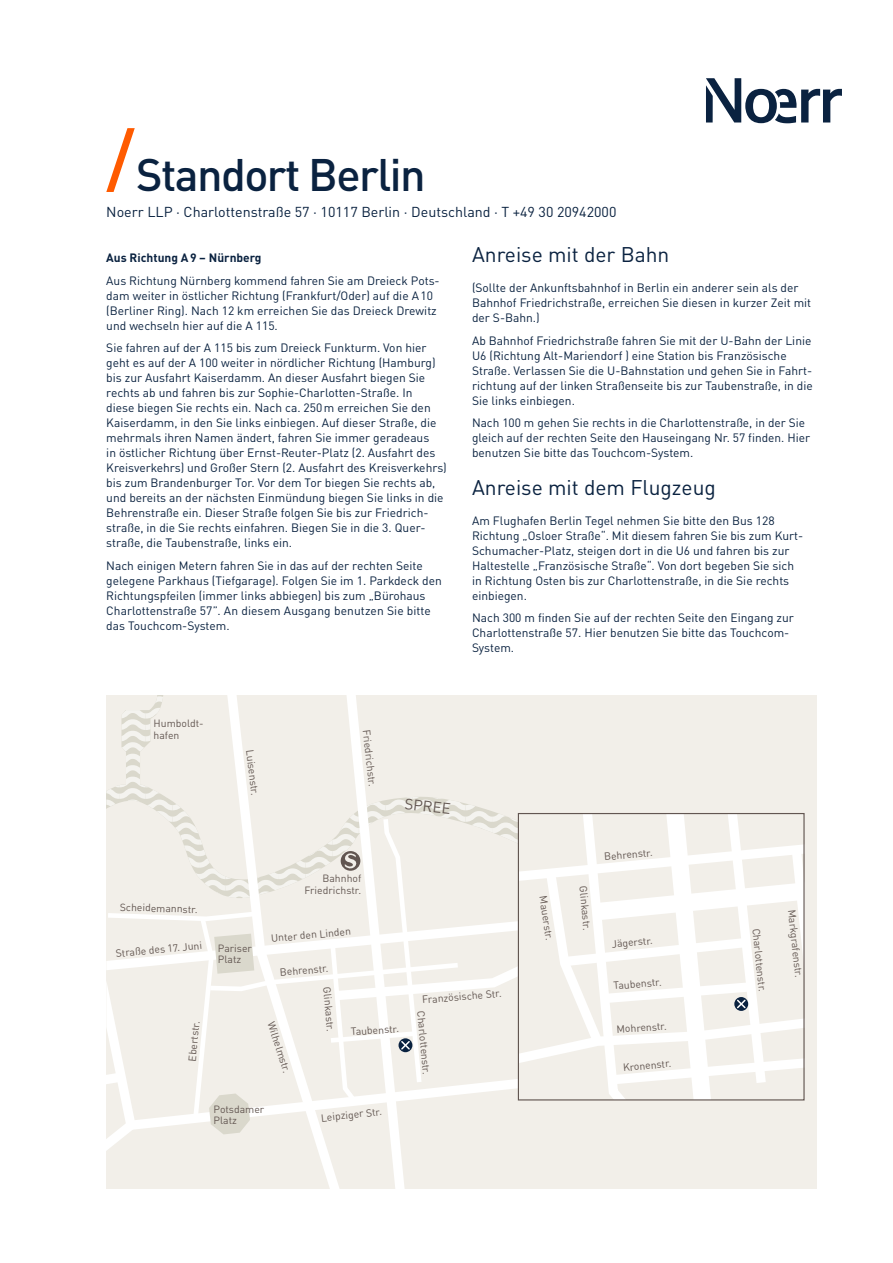
<style>
.page{position:relative;width:893px;height:1263px;background:#fff}
.page>*{position:absolute;margin:0;border:0;box-sizing:border-box;transform-origin:0 0}
.t1{font:500 45px "DINOT";letter-spacing:-.035em;color:#0a2240}
.t2{font:21px "DINOT";color:#0a2240}
.t3{font:15px "DINOT";color:#625651}
.t4{font:14.25px "DINOT";color:#0a2240}
.t5{font:12px/15px "DINOT";color:#0a2240}
.t6{font:700 12px "DINOT";color:#0a2240}
.t7{font:10.35px/11.6px "DINOT";color:#625651}
.s1{font-size:74.25px;color:#ff5b00}
</style>
<div class="page">
<svg style="left:706px;top:78px;width:136px;height:45px"></svg>
<svg style="left:106px;top:695px;width:698px;height:493px"></svg>
<div style="left:518px;top:813px;width:287px;height:287px;border:1px solid #625651"></div>
<h1 class="t1" style="left:106px;top:140px;width:321px"><span class="s1">/</span>Standort Berlin</h1>
<p class="t4" style="left:106px;top:201px;width:512px">Noerr LLP · Charlottenstraße 57 · 10117 Berlin · Deutschland · T +49 30 20942000</p>
<p class="t6" style="left:106px;top:248px;width:157px">Aus Richtung A9 – Nürnberg</p>
<p class="t5" style="left:106px;top:272px;width:335px">Aus Richtung Nürnberg kommend fahren Sie am Dreieck Pots&shy;dam weiter in östlicher Richtung (Frankfurt/Oder) auf die A10 (Berliner Ring). Nach 12 km erreichen Sie das Dreieck Drewitz und wechseln hier auf die A 115.</p>
<p class="t5" style="left:106px;top:340px;width:342px">Sie fahren auf der A 115 bis zum Dreieck Funkturm. Von hier geht es auf der A 100 weiter in nördlicher Richtung (Hamburg) bis zur Ausfahrt Kaiserdamm. An dieser Ausfahrt biegen Sie rechts ab und fahren bis zur Sophie-Charlotten-Straße. In<br>diese biegen Sie rechts ein. Nach ca. 250m erreichen Sie den Kaiserdamm, in den Sie links einbiegen. Auf dieser Straße, die mehrmals ihren Namen ändert, fahren Sie immer geradeaus<br>in östlicher Richtung über Ernst-Reuter-Platz (2. Ausfahrt des Kreisverkehrs) und Großer Stern (2. Ausfahrt des Kreisverkehrs) bis zum Brandenburger Tor. Vor dem Tor biegen Sie rechts ab, und bereits an der nächsten Einmündung biegen Sie links in die Behrenstraße ein. Dieser Straße folgen Sie bis zur Friedrich&shy;straße, in die Sie rechts einfahren. Biegen Sie in die 3. Quer&shy;straße, die Taubenstraße, links ein.</p>
<p class="t5" style="left:106px;top:557px;width:337px">Nach einigen Metern fahren Sie in das auf der rechten Seite gelegene Parkhaus (Tiefgarage). Folgen Sie im 1. Parkdeck den Richtungspfeilen (immer links abbiegen) bis zum „Bürohaus Charlottenstraße 57”. An diesem Ausgang benutzen Sie bitte das Touchcom-System.</p>
<h2 class="t2" style="left:472px;top:239px;width:199px">Anreise mit der Bahn</h2>
<p class="t5" style="left:472px;top:280px;width:341px">(Sollte der Ankunftsbahnhof in Berlin ein anderer sein als der<br>Bahnhof Friedrichstraße, erreichen Sie diesen in kurzer Zeit mit der S-Bahn.)</p>
<p class="t5" style="left:472px;top:332px;width:342px">Ab Bahnhof Friedrichstraße fahren Sie mit der U‑Bahn der Linie U6 (Richtung Alt-Mariendorf ) eine Station bis Französische Straße. Verlassen Sie die U‑Bahnstation und gehen Sie in Fahrt&shy;richtung auf der linken Straßenseite bis zur Taubenstraße, in die Sie links einbiegen.</p>
<p class="t5" style="left:472px;top:415px;width:340px">Nach 100 m gehen Sie rechts in die Charlottenstraße, in der Sie gleich auf der rechten Seite den Hauseingang Nr. 57 finden. Hier benutzen Sie bitte das Touchcom-System.</p>
<h2 class="t2" style="left:472px;top:471px;width:245px">Anreise mit dem Flugzeug</h2>
<p class="t5" style="left:472px;top:512px;width:333px">Am Flughafen Berlin Tegel nehmen Sie bitte den Bus 128<br>Richtung „Osloer Straße“. Mit diesem fahren Sie bis zum Kurt-Schumacher-Platz, steigen dort in die U6 und fahren bis zur Haltestelle „Französische Straße“. Von dort begeben Sie sich in Richtung Osten bis zur Charlottenstraße, in die Sie rechts einbiegen.</p>
<p class="t5" style="left:472px;top:610px;width:323px">Nach 300 m finden Sie auf der rechten Seite den Eingang zur<br>Charlottenstraße 57. Hier benutzen Sie bitte das Touchcom-<br>System.</p>
<p class="t7" style="left:154px;top:717px;width:52px">Humboldt&shy;hafen</p>
<p class="t7" style="left:256px;top:748px;width:47px;rotate:83deg">Luisenstr.</p>
<p class="t7" style="left:373px;top:729px;width:58px;rotate:84deg">Friedrichstr.</p>
<p class="t3" style="left:406px;top:792px;width:48px;rotate:7deg">SPREE</p>
<p class="t7" style="left:604px;top:850px;width:50px;rotate:-5deg">B ehrenstr.</p>
<p class="t7" style="left:120px;top:900px;width:79px;rotate:2deg">Scheidemannstr.</p>
<p class="t7" style="left:115px;top:947px;width:88px;rotate:-6deg">Straße des 17. Juni</p>
<p class="t7" style="left:218px;top:942px;width:36px">Pariser<br>Platz</p>
<p class="t7" style="left:304px;top:872px;width:58px;text-align:right">Bahnhof<br>Friedrichstr.</p>
<p class="t7" style="left:271px;top:932px;width:82px;rotate:-5deg">U nter den Linden</p>
<p class="t7" style="left:279px;top:966px;width:50px;rotate:-5deg">B ehrenstr.</p>
<p class="t7" style="left:185px;top:1060px;width:42px;rotate:-84deg">Ebertstr.</p>
<p class="t7" style="left:277px;top:1020px;width:55px;rotate:72deg">Wilhelmstr.</p>
<p class="t7" style="left:214px;top:1103px;width:52px">Potsdamer<br>Platz</p>
<p class="t7" style="left:333px;top:986px;width:46px;rotate:85deg">Glinkastr.</p>
<p class="t7" style="left:350px;top:1025px;width:50px;rotate:-4deg">Taubenstr.</p>
<p class="t7" style="left:320px;top:1111px;width:63px;rotate:-6deg">Leipziger Str.</p>
<p class="t7" style="left:422px;top:993px;width:81px;rotate:-5deg">Französische Str.</p>
<p class="t7" style="left:427px;top:1010px;width:65px;rotate:85deg">Charlottenstr.</p>
<p class="t7" style="left:549px;top:895px;width:46px;rotate:81deg">M auerstr.</p>
<p class="t7" style="left:590px;top:885px;width:46px;rotate:85deg">Glinkastr.</p>
<p class="t7" style="left:611px;top:937px;width:43px;rotate:-5deg">Jägerstr.</p>
<p class="t7" style="left:613px;top:979px;width:50px;rotate:-5deg">Taubenstr.</p>
<p class="t7" style="left:616px;top:1023px;width:52px;rotate:-4deg">M ohrenstr.</p>
<p class="t7" style="left:622px;top:1061px;width:50px;rotate:-5deg">Kronenstr.</p>
<p class="t7" style="left:762px;top:927px;width:65px;rotate:84deg">Charlottenstr.</p>
<p class="t7" style="left:798px;top:909px;width:70px;rotate:84deg">M arkgrafenstr.</p>
</div>
